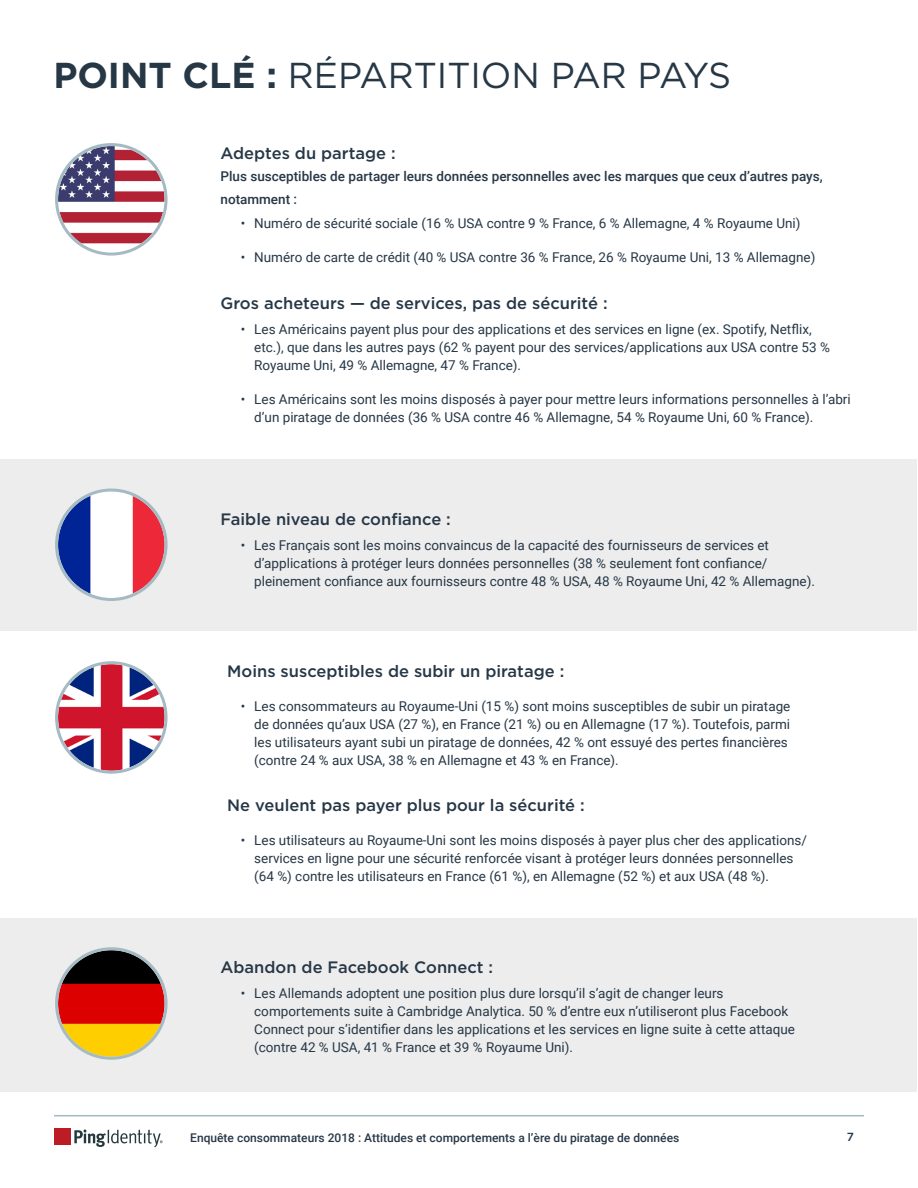
<style>
.page{position:relative;width:918px;height:1188px;background:#fff}
.page>*{position:absolute;margin:0;border:0;box-sizing:border-box;transform-origin:0 0}
.t1{font:36px "Gotham";color:#263746}
.Bullets{font:500 16.5px "Gotham";color:#263746}
.t2{font:13.5px/18px "Roboto";color:#263746}
.t3{font:500 13.5px/22.5px "Roboto";color:#263746}
.t4{font:500 12px "Roboto";color:#263746}
.t5{font:500 11.7px "Gotham";color:#263746}
.s1{font-weight:700}
</style>
<div class="page">
<hr style="left:54px;top:1115px;width:810px;height:1px;background:#a4bac2">
<div style="left:54px;top:1128px;width:17px;height:17px;background:#bc1d25"></div>
<svg style="left:74px;top:1129px;width:89px;height:18px"></svg>
<div style="left:1px;top:460px;width:916px;height:171px;background:#ededed"></div>
<div style="left:1px;top:918px;width:916px;height:174px;background:#ededed"></div>
<img style="left:58px;top:146px;width:107px;height:107px;border-radius:53px">
<div style="left:55px;top:143px;width:113px;height:113px;border:3px solid #a5bbc3;border-radius:50%"></div>
<img style="left:58px;top:664px;width:107px;height:107px;border-radius:53px">
<div style="left:55px;top:661px;width:113px;height:113px;border:3px solid #a5bbc3;border-radius:50%"></div>
<img style="left:58px;top:492px;width:107px;height:106px;border-radius:53px">
<div style="left:55px;top:489px;width:113px;height:112px;border:3px solid #a5bbc3;border-radius:50%"></div>
<img style="left:58px;top:950px;width:107px;height:107px;border-radius:53px">
<div style="left:55px;top:947px;width:113px;height:113px;border:3px solid #a5bbc3;border-radius:50%"></div>
<p class="t1" style="left:53px;top:52px;width:679px"><span class="s1">POINT CLÉ :</span> RÉPARTITION PAR PAYS</p>
<p class="Bullets" style="left:220px;top:142px;width:177px">Adeptes du partage :</p>
<p class="t3" style="left:220px;top:164px;width:604px">Plus susceptibles de partager leurs données personnelles avec les marques que ceux d’autres pays, notamment :</p>
<p class="t2" style="left:241px;top:214px;width:561px">• Numéro de sécurité sociale (16 % USA contre 9 % France, 6 % Allemagne, 4 % Royaume Uni)</p>
<p class="t2" style="left:241px;top:248px;width:576px">• Numéro de carte de crédit (40 % USA contre 36 % France, 26 % Royaume Uni, 13 % Allemagne)</p>
<p class="Bullets" style="left:220px;top:293px;width:389px">Gros acheteurs — de services, pas de sécurité :</p>
<p class="t2" style="left:254px;top:320px;width:577px;text-indent:-14px">• Les Américains payent plus pour des applications et des services en ligne (ex. Spotify, Netflix, etc.), que dans les autres pays (62 % payent pour des services/applications aux USA contre 53 %<br>Royaume Uni, 49 % Allemagne, 47 % France).</p>
<p class="t2" style="left:254px;top:390px;width:598px;text-indent:-14px">• Les Américains sont les moins disposés à payer pour mettre leurs informations personnelles à l’abri d’un piratage de données (36 % USA contre 46 % Allemagne, 54 % Royaume Uni, 60 % France).</p>
<p class="Bullets" style="left:220px;top:508px;width:232px">Faible niveau de confiance :</p>
<p class="t2" style="left:254px;top:535px;width:562px;text-indent:-14px">• Les Français sont les moins convaincus de la capacité des fournisseurs de services et d’applications à protéger leurs données personnelles (38 % seulement font confiance/ pleinement confiance aux fournisseurs contre 48 % USA, 48 % Royaume Uni, 42 % Allemagne).</p>
<p class="Bullets" style="left:227px;top:660px;width:339px">Moins susceptibles de subir un piratage :</p>
<p class="t2" style="left:254px;top:697px;width:538px;text-indent:-14px">• Les consommateurs au Royaume-Uni (15 %) sont moins susceptibles de subir un piratage de données qu’aux USA (27 %), en France (21 %) ou en Allemagne (17 %). Toutefois, parmi les utilisateurs ayant subi un piratage de données, 42 % ont essuyé des pertes financières (contre 24 % aux USA, 38 % en Allemagne et 43 % en France).</p>
<p class="Bullets" style="left:227px;top:794px;width:359px">Ne veulent pas payer plus pour la sécurité :</p>
<p class="t2" style="left:254px;top:831px;width:554px;text-indent:-14px">• Les utilisateurs au Royaume-Uni sont les moins disposés à payer plus cher des applications/ services en ligne pour une sécurité renforcée visant à protéger leurs données personnelles (64 %) contre les utilisateurs en France (61 %), en Allemagne (52 %) et aux USA (48 %).</p>
<p class="Bullets" style="left:220px;top:957px;width:274px">Abandon de Facebook Connect :</p>
<p class="t2" style="left:254px;top:984px;width:542px;text-indent:-14px">• Les Allemands adoptent une position plus dure lorsqu’il s’agit de changer leurs comportements suite à Cambridge Analytica. 50 % d’entre eux n’utiliseront plus Facebook Connect pour s’identifier dans les applications et les services en ligne suite à cette attaque (contre 42 % USA, 41 % France et 39 % Royaume Uni).</p>
<p class="t4" style="left:190px;top:1130px;width:491px">Enquête consommateurs 2018 : Attitudes et comportements a l’ère du piratage de données</p>
<p class="t5" style="left:847px;top:1129px;width:9px">7</p>
</div>
